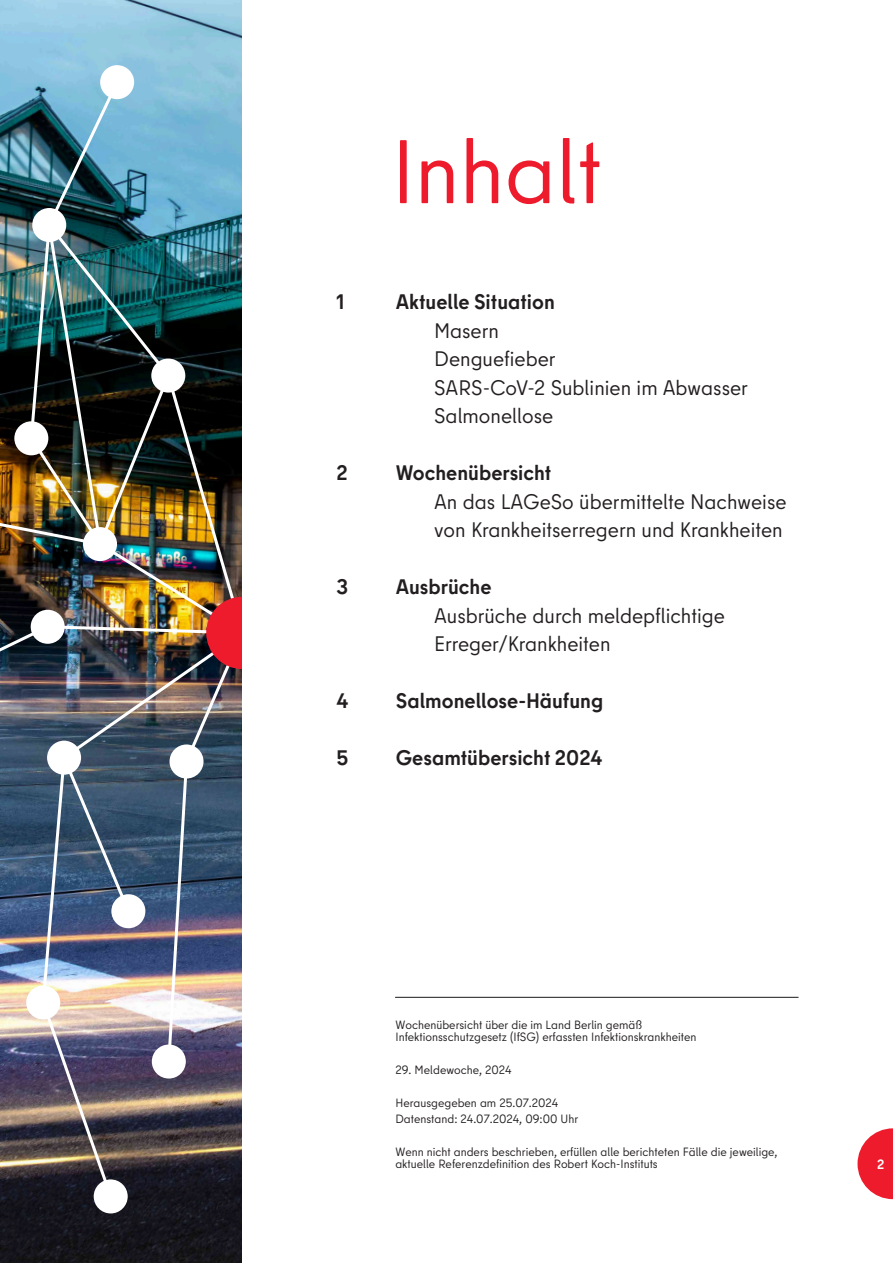
<style>
.page{position:relative;width:893px;height:1263px;background:#fff}
.page>*{position:absolute;margin:0;border:0;box-sizing:border-box;transform-origin:0 0}
.t1{font:90px "Berlin Type";color:#ee1b2d}
.t2{font:21px/28.5px "Berlin Type";color:#231f20}
.t3{font:700 21px "Berlin Type";color:#231f20}
.t4{font:700 13.5px "Berlin Type";color:#fff}
.t5{font:12px/12px "Berlin Type";color:#231f20}
</style>
<div class="page">
<svg style="left:858px;top:1128px;width:35px;height:71px"></svg>
<img style="left:0;top:0;width:242px;height:1263px">
<div style="left:100px;top:65px;width:34px;height:34px;background:#fff;border-radius:50%"></div>
<div style="left:94px;top:1179px;width:34px;height:34px;background:#fff;border-radius:50%"></div>
<img style="left:0;top:78px;width:242px;height:1122px">
<hr style="left:395px;top:997px;width:403px;height:1px;background:#231f20">
<h1 class="t1" style="left:391px;top:140px;width:212px">Inhalt</h1>
<h2 class="t3" style="left:336px;top:295px;width:10px">1</h2>
<h2 class="t3" style="left:396px;top:295px;width:160px">Aktuelle Situation</h2>
<h2 class="t2" style="left:434px;top:319px;width:315px">Masern<br>Denguefieber<br>SARS-CoV-2 Sublinien im Abwasser<br>Salmonellose</h2>
<h2 class="t3" style="left:336px;top:466px;width:13px">2</h2>
<h2 class="t3" style="left:396px;top:466px;width:157px">Wochenübersicht</h2>
<h2 class="t2" style="left:434px;top:490px;width:354px">An das LAGeSo übermittelte Nachweise von Krankheitserregern und Krankheiten</h2>
<h2 class="t3" style="left:336px;top:580px;width:13px">3</h2>
<h2 class="t3" style="left:396px;top:580px;width:97px">Ausbrüche</h2>
<h2 class="t2" style="left:434px;top:604px;width:292px">Ausbrüche durch meldepflichtige<br>Erreger/Krankheiten</h2>
<h2 class="t3" style="left:336px;top:694px;width:13px">4</h2>
<h2 class="t3" style="left:396px;top:694px;width:209px">Salmonellose-Häufung</h2>
<h2 class="t3" style="left:336px;top:751px;width:13px">5</h2>
<h2 class="t3" style="left:396px;top:751px;width:208px">Gesamtübersicht 2024</h2>
<p class="t5" style="left:395px;top:1020px;width:303px">Wochenübersicht über die im Land Berlin gemäß<br>Infektionsschutzgesetz (IfSG) erfassten Infektionskrankheiten</p>
<p class="t5" style="left:395px;top:1065px;width:118px">29. Meldewoche, 2024</p>
<p class="t5" style="left:395px;top:1096px;width:184px;line-height:16.5px">Herausgegeben am 25.07.2024<br>Datenstand: 24.07.2024, 09:00 Uhr</p>
<p class="t5" style="left:395px;top:1148px;width:384px">Wenn nicht anders beschrieben, erfüllen alle berichteten Fälle die jeweilige, aktuelle Referenzdefinition des Robert Koch-Instituts</p>
<p class="t4" style="left:877px;top:1159px;width:9px">2</p>
</div>
